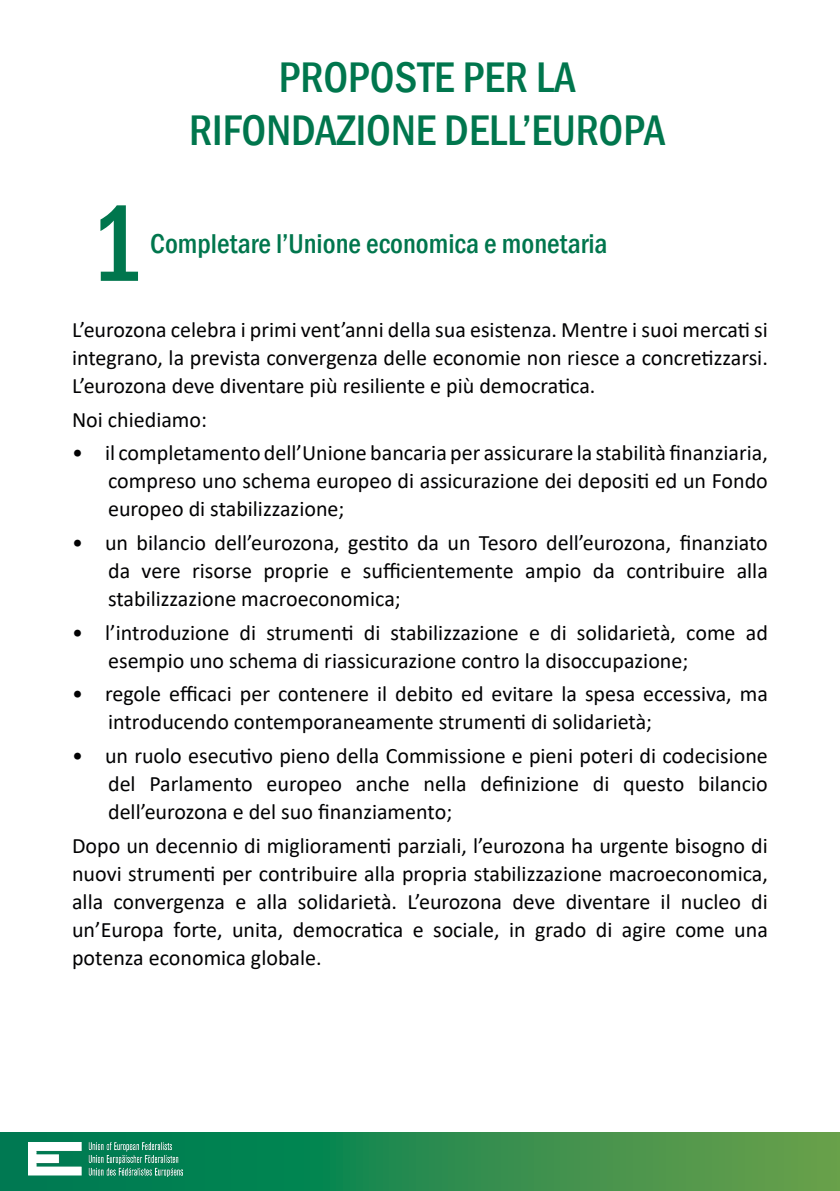
<style>
.page{position:relative;width:840px;height:1191px;background:#fff}
.page>*{position:absolute;margin:0;border:0;box-sizing:border-box;transform-origin:0 0}
.t1{font:500 condensed 112px "Franklin Gothic";color:#00764d}
.t2{font:500 condensed 44px/52.8px "Franklin Gothic";color:#00764d;text-align:center}
.t3{font:500 condensed 28px "Franklin Gothic";color:#00764d}
.t4{font:22px/28px "Calibri";color:#020203;text-align:justify}
</style>
<div class="page">
<svg style="left:0;top:1132px;width:839px;height:59px;background:#2d8d4e"></svg>
<img style="left:28px;top:1142px;width:154px;height:34px">
<h2 class="t2" style="left:189px;top:51px;width:478px">PROPOSTE PER LA<br>RIFONDAZIONE DELL’EUROPA</h2>
<h1 class="t1" style="left:88px;top:170px;width:59px">1</h1>
<p class="t3" style="left:150px;top:225px;width:458px">Completare l’Unione economica e monetaria</p>
<p class="t4" style="left:72px;top:315px;width:697px">L’eurozona celebra i primi vent’anni della sua esistenza. Mentre i suoi mercati si integrano, la prevista convergenza delle economie non riesce a concretizzarsi.<br>L’eurozona deve diventare più resiliente e più democratica.</p>
<p class="t4" style="left:72px;top:405px;width:136px">Noi chiediamo:</p>
<p class="t4" style="left:108px;top:438px;width:661px;text-indent:-36px">• il completamento dell’Unione bancaria per assicurare la stabilità finanziaria, compreso uno schema europeo di assicurazione dei depositi ed un Fondo europeo di stabilizzazione;</p>
<p class="t4" style="left:108px;top:528px;width:661px;text-indent:-36px">• un bilancio dell’eurozona, gestito da un Tesoro dell’eurozona, finanziato da vere risorse proprie e sufficientemente ampio da contribuire alla stabilizzazione macroeconomica;</p>
<p class="t4" style="left:108px;top:618px;width:661px;text-indent:-36px">• l’introduzione di strumenti di stabilizzazione e di solidarietà, come ad esempio uno schema di riassicurazione contro la disoccupazione;</p>
<p class="t4" style="left:108px;top:679px;width:661px;text-indent:-36px">• regole efficaci per contenere il debito ed evitare la spesa eccessiva, ma introducendo contemporaneamente strumenti di solidarietà;</p>
<p class="t4" style="left:108px;top:741px;width:661px;text-indent:-36px">• un ruolo esecutivo pieno della Commissione e pieni poteri di codecisione del Parlamento europeo anche nella definizione di questo bilancio dell’eurozona e del suo finanziamento;</p>
<p class="t4" style="left:72px;top:831px;width:697px">Dopo un decennio di miglioramenti parziali, l’eurozona ha urgente bisogno di nuovi strumenti per contribuire alla propria stabilizzazione macroeconomica, alla convergenza e alla solidarietà. L’eurozona deve diventare il nucleo di un’Europa forte, unita, democratica e sociale, in grado di agire come una potenza economica globale.</p>
</div>
